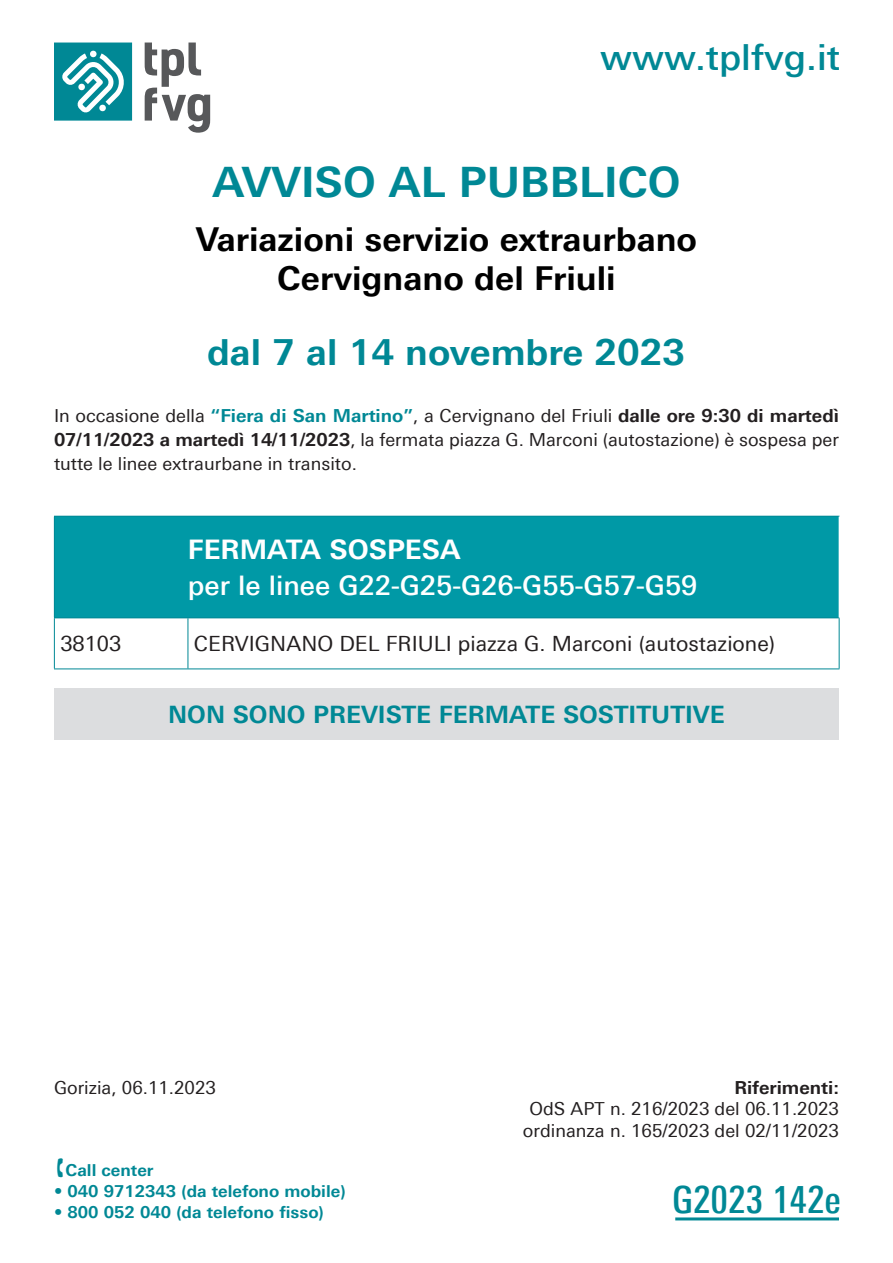
<style>
.page{position:relative;width:893px;height:1263px;background:#fff}
.page>*{position:absolute;margin:0;border:0;box-sizing:border-box;transform-origin:0 0}
.t1{font:700 42px "Univers Next Pro";color:#008895}
.t2{font:500 condensed 37.5px "Univers Next Pro";color:#008895}
.t3{font:700 36px "Univers Next Pro";color:#008895}
.t4{font:500 36px "Univers Next Pro";color:#008895}
.t5{font:700 33px "Univers Next Pro";color:#000}
.t6{font:500 27px "Univers Next Pro";color:#fff}
.t7{font:700 27px "Univers Next Pro";color:#fff}
.t8{font:700 24px "Univers Next Pro";color:#008895}
.t9{font:21px "Univers Next Pro";color:#231f20}
.t10{font:18px/24px "Univers Next Pro";color:#231f20;text-align:justify}
.t11{font:700 18px "Univers Next Pro";color:#231f20}
.t12{font:700 16.5px "Univers Next Pro";color:#008895}
.s1{font-weight:700;color:#008895}
.s2{font-weight:700}
</style>
<div class="page">
<svg style="left:145px;top:43px;width:65px;height:90px"></svg>
<svg style="left:54px;top:43px;width:78px;height:78px"></svg>
<hr style="left:675px;top:1217px;width:164px;height:3px;background:#008895">
<div style="left:54px;top:516px;width:785px;height:102px;background:#0099a6"></div>
<hr style="left:54px;top:516px;width:134px;height:1px;background:#008895">
<hr style="left:54px;top:517px;width:1px;height:100px;background:#008895">
<hr style="left:188px;top:516px;width:651px;height:1px;background:#008895">
<hr style="left:54px;top:617px;width:134px;height:1px;background:#008895">
<hr style="left:54px;top:618px;width:1px;height:50px;background:#008895">
<hr style="left:188px;top:617px;width:651px;height:1px;background:#008895">
<hr style="left:188px;top:618px;width:1px;height:50px;background:#008895">
<hr style="left:839px;top:618px;width:1px;height:50px;background:#008895">
<hr style="left:54px;top:668px;width:134px;height:1px;background:#008895">
<hr style="left:188px;top:668px;width:651px;height:1px;background:#008895">
<div style="left:54px;top:689px;width:785px;height:51px;background:#dcdddf"></div>
<h3 class="t4" style="left:600px;top:35px;width:241px">www.tplfvg.it</h3>
<h1 class="t1" style="left:212px;top:157px;width:470px">AVVISO AL PUBBLICO</h1>
<p class="t5" style="left:196px;top:219px;width:503px">Variazioni servizio extraurbano</p>
<p class="t5" style="left:277px;top:259px;width:340px">Cervignano del Friuli</p>
<p class="t3" style="left:207px;top:331px;width:479px">dal 7 al 14 novembre 2023</p>
<p class="t10" style="left:54px;top:404px;width:786px">In occasione della <span class="s1">“Fiera di San Martino”</span>, a Cervignano del Friuli <span class="s2">dalle ore 9:30 di martedì 07/11/2023 a martedì 14/11/2023</span>, la fermata piazza G. Marconi (autostazione) è sospesa per tutte le linee extraurbane in transito.</p>
<p class="t7" style="left:188px;top:533px;width:274px">FERMATA SOSPESA</p>
<p class="t6" style="left:188px;top:570px;width:511px">per le linee G22-G25-G26-G55-G57-G59</p>
<p class="t9" style="left:60px;top:632px;width:62px">38103</p>
<p class="t9" style="left:194px;top:632px;width:583px">CERVIGNANO DEL FRIULI piazza G. Marconi (autostazione)</p>
<p class="t8" style="left:168px;top:700px;width:558px">NON SONO PREVISTE FERMATE SOSTITUTIVE</p>
<p class="t10" style="left:54px;top:1075px;width:163px">Gorizia, 06.11.2023</p>
<p class="t12" style="left:66px;top:1160px;width:89px">Call center</p>
<p class="t12" style="left:54px;top:1181px;width:293px">• 040 9712343 (da telefono mobile)</p>
<p class="t12" style="left:54px;top:1202px;width:271px">• 800 052 040 (da telefono fisso)</p>
<p class="t11" style="left:734px;top:1076px;width:106px">Riferimenti:</p>
<p class="t10" style="left:530px;top:1097px;width:311px">OdS APT n. 216/2023 del 06.11.2023</p>
<p class="t10" style="left:523px;top:1118px;width:317px">ordinanza n. 165/2023 del 02/11/2023</p>
<p class="t2" style="left:672px;top:1177px;width:170px">G2023 142e</p>
</div>
